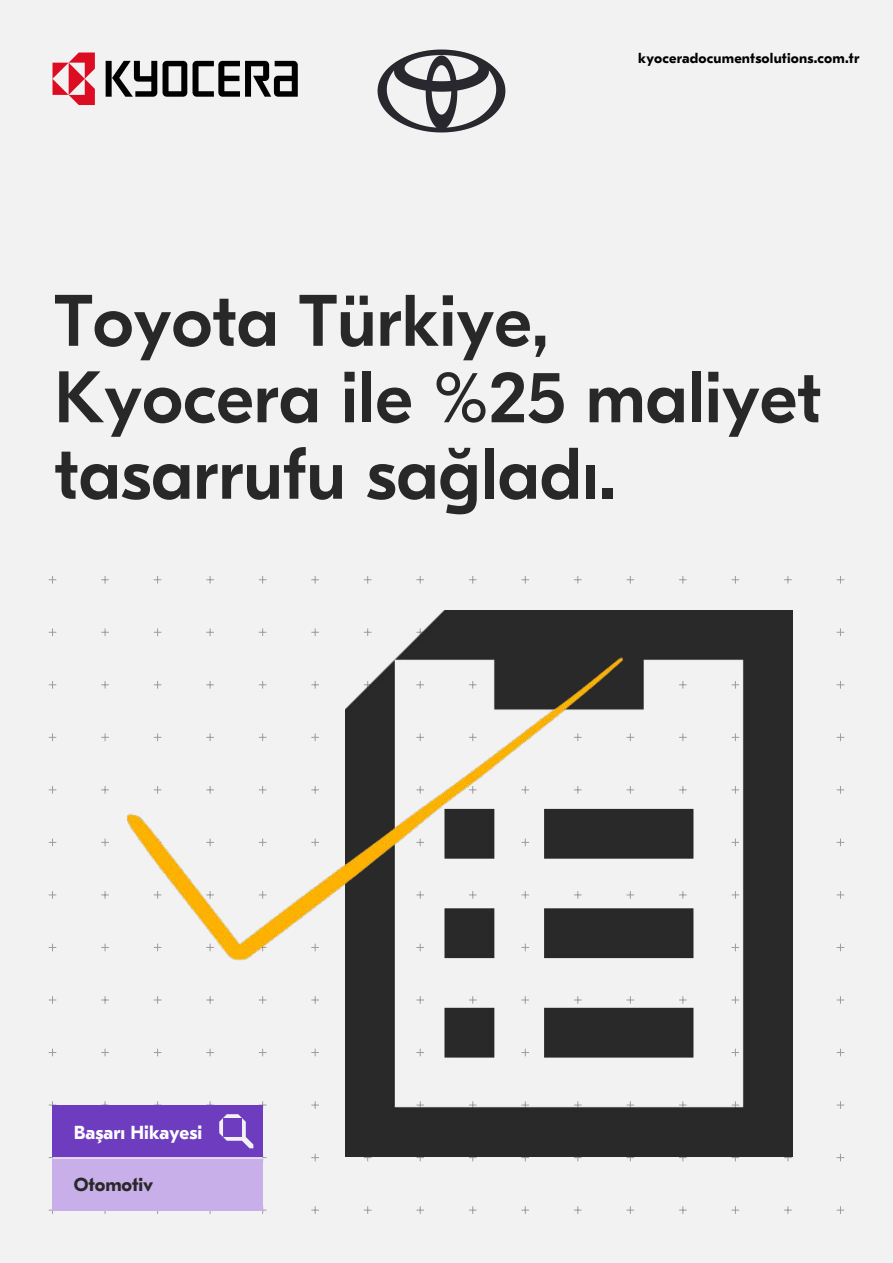
<style>
.page{position:relative;width:893px;height:1263px;background:#f2f2f2}
.page>*{position:absolute;margin:0;border:0;box-sizing:border-box;transform-origin:0 0}
.t1{font:500 72.75px/76.5px "GT Eesti Pro Display";color:#282828}
.t2{font:700 18.75px "GT Eesti Pro Text";color:#fff}
.t3{font:700 18.75px "GT Eesti Pro Text";letter-spacing:-.005em;color:#282828}
.t4{font:700 14.25px "GT Eesti Pro Text";letter-spacing:.01em;color:#000}
</style>
<div class="page">
<svg style="left:193px;top:61px;width:105px;height:36px"></svg>
<svg style="left:163px;top:61px;width:24px;height:36px"></svg>
<svg style="left:106px;top:61px;width:51px;height:36px"></svg>
<svg style="left:53px;top:53px;width:42px;height:52px"></svg>
<svg style="left:48px;top:576px;width:797px;height:638px"></svg>
<div style="left:53px;top:1158px;width:210px;height:52px;background:#c9afe9"></div>
<div style="left:53px;top:1105px;width:210px;height:53px;background:#6e3cbe"></div>
<hr style="left:53px;top:1157px;width:210px;height:2px;background:#f3f3f2">
<svg style="left:219px;top:1114px;width:34px;height:34px"></svg>
<img style="left:377px;top:50px;width:128px;height:83px">
<img style="left:345px;top:610px;width:447px;height:547px">
<img style="left:125px;top:576px;width:499px;height:538px">
<p class="t4" style="left:638px;top:51px;width:223px">kyoceradocumentsolutions.com.tr</p>
<p class="t1" style="left:54px;top:285px;width:769px">Toyota Türkiye,<br>Kyocera ile %25 maliyet tasarrufu sağladı.</p>
<p class="t2" style="left:74px;top:1122px;width:130px">Başarı Hikayesi</p>
<p class="t3" style="left:74px;top:1175px;width:81px">Otomotiv</p>
</div>
